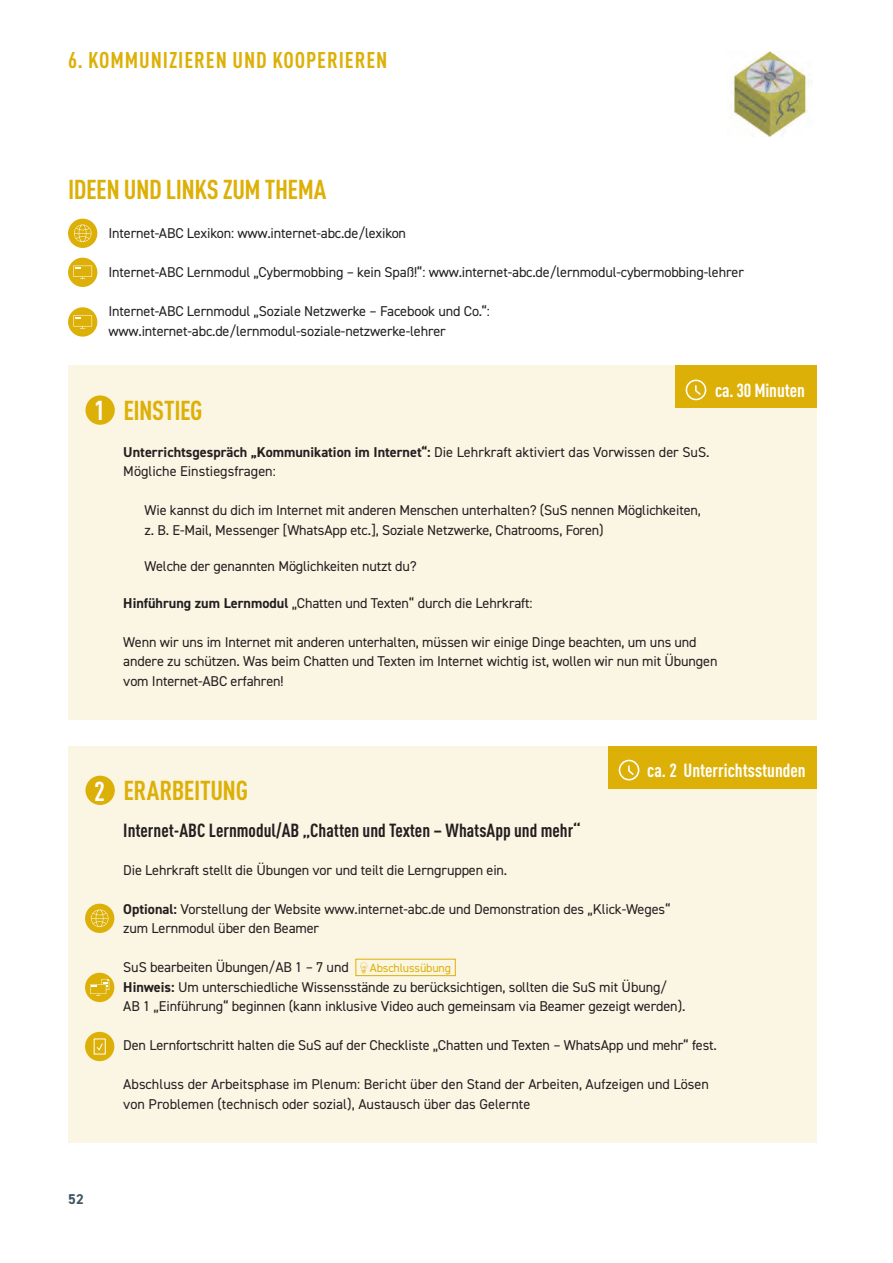
<style>
.page{position:relative;width:893px;height:1263px;background:#fff}
.page>*{position:absolute;margin:0;border:0;box-sizing:border-box;transform-origin:0 0}
.Subhead__6_K_K{font:700 condensed 27px "DINOT";letter-spacing:-.02em;color:#ddb008}
.Subhead_im_Kasten__6{font:700 condensed 27px "DINOT";letter-spacing:-.02em;color:#ddb008}
.t1{font:700 condensed 27px "DINOT";color:#fff}
.Rubrik__6_K_K{font:700 condensed 22.5px "DINOT";letter-spacing:.04em;color:#ddb008}
.Subhead_2_im_Kasten{font:700 condensed 18.75px "DINOT";color:#231f20}
.t2{font:700 condensed 18.75px "DINOT";color:#fff}
.Copy_im_Kasten{font:14.25px/19.5px "DIN2014";letter-spacing:-.01em;color:#231f20}
.Copy_eingerückt{font:14.25px/19.5px "DIN2014";letter-spacing:-.01em;color:#231f20}
.Copy_im_Kasten_einge{font:14.25px/19.5px "DIN2014";letter-spacing:-.01em;color:#231f20}
.t3{font:700 14.25px "DIN2014";color:#405462}
.t4{font:12px "DIN2014";letter-spacing:-.01em;color:#ddb008}
.s1{font-weight:700}
</style>
<div class="page">
<div style="left:68px;top:746px;width:748px;height:397px;background:#fbf5e4"></div>
<div style="left:355px;top:959px;width:101px;height:17px;border:1px solid #ddb008"></div>
<svg style="left:360px;top:962px;width:7px;height:12px"></svg>
<div style="left:68px;top:366px;width:748px;height:354px;background:#fbf5e4"></div>
<div style="left:675px;top:366px;width:141px;height:42px;background:#ddb008"></div>
<div style="left:686px;top:380px;width:20px;height:20px;border:2px solid #fff;border-radius:50%"></div>
<svg style="left:695px;top:384px;width:7px;height:12px"></svg>
<div style="left:85px;top:395px;width:30px;height:30px;background:#ddb008;border-radius:50%"></div>
<div style="left:85px;top:776px;width:30px;height:29px;background:#ddb008;border-radius:50%"></div>
<div style="left:85px;top:1032px;width:29px;height:29px;background:#ddb008;border-radius:50%"></div>
<div style="left:94px;top:1039px;width:12px;height:15px;border:1px solid #fff"></div>
<svg style="left:96px;top:1043px;width:7px;height:8px"></svg>
<div style="left:68px;top:219px;width:29px;height:29px;background:#ddb008;border-radius:50%"></div>
<svg style="left:74px;top:225px;width:17px;height:17px"></svg>
<div style="left:68px;top:258px;width:29px;height:29px;background:#ddb008;border-radius:50%"></div>
<svg style="left:73px;top:266px;width:19px;height:13px"></svg>
<div style="left:68px;top:307px;width:29px;height:30px;background:#ddb008;border-radius:50%"></div>
<svg style="left:73px;top:315px;width:19px;height:14px"></svg>
<div style="left:608px;top:746px;width:208px;height:42px;background:#ddb008"></div>
<div style="left:619px;top:760px;width:20px;height:20px;border:2px solid #fff;border-radius:50%"></div>
<svg style="left:628px;top:764px;width:7px;height:12px"></svg>
<div style="left:85px;top:904px;width:29px;height:29px;background:#ddb008;border-radius:50%"></div>
<svg style="left:91px;top:909px;width:17px;height:18px"></svg>
<div style="left:85px;top:973px;width:29px;height:29px;background:#ddb008;border-radius:50%"></div>
<svg style="left:90px;top:979px;width:19px;height:17px"></svg>
<img style="left:733px;top:51px;width:79px;height:85px">
<p class="Rubrik__6_K_K" style="left:68px;top:44px;width:321px">6. KOMMUNIZIEREN UND KOOPERIEREN</p>
<p class="Subhead__6_K_K" style="left:68px;top:170px;width:260px">IDEEN UND LINKS ZUM THEMA</p>
<p class="Copy_eingerückt" style="left:108px;top:223px;width:299px">Internet-ABC Lexikon: www.internet-abc.de/lexikon</p>
<p class="Copy_eingerückt" style="left:108px;top:262px;width:637px">Internet-ABC Lernmodul „Cybermobbing – kein Spaß!“: www.internet-abc.de/lernmodul-cybermobbing-lehrer</p>
<p class="Copy_eingerückt" style="left:108px;top:301px;width:383px">Internet-ABC Lernmodul „Soziale Netzwerke – Facebook und Co.“: www.internet-abc.de/lernmodul-soziale-netzwerke-lehrer</p>
<p class="t1" style="left:94px;top:391px;width:12px">1</p>
<p class="t2" style="left:715px;top:377px;width:91px">ca. 30 Minuten</p>
<p class="Subhead_im_Kasten__6" style="left:123px;top:391px;width:81px">EINSTIEG</p>
<p class="Copy_im_Kasten" style="left:123px;top:442px;width:588px"><span class="s1">Unterrichtsgespräch „Kommunikation im Internet“:</span> Die Lehrkraft aktiviert das Vorwissen der SuS.<br>Mögliche Einstiegsfragen:</p>
<p class="Copy_im_Kasten_einge" style="left:145px;top:500px;width:558px">Wie kannst du dich im Internet mit anderen Menschen unterhalten? (SuS nennen Möglichkeiten, z. B. E-Mail, Messenger [WhatsApp etc.], Soziale Netzwerke, Chatrooms, Foren)</p>
<p class="Copy_im_Kasten_einge" style="left:145px;top:556px;width:274px">Welche der genannten Möglichkeiten nutzt du?</p>
<p class="Copy_im_Kasten" style="left:123px;top:593px;width:411px"><span class="s1">Hinführung zum Lernmodul</span> „Chatten und Texten“ durch die Lehrkraft:</p>
<p class="Copy_im_Kasten" style="left:123px;top:632px;width:596px">Wenn wir uns im Internet mit anderen unterhalten, müssen wir einige Dinge beachten, um uns und andere zu schützen. Was beim Chatten und Texten im Internet wichtig ist, wollen wir nun mit Übungen vom Internet-ABC erfahren!</p>
<p class="t1" style="left:94px;top:771px;width:12px">2</p>
<p class="t2" style="left:647px;top:757px;width:160px">ca. 2 Unterrichtsstunden</p>
<p class="Subhead_im_Kasten__6" style="left:123px;top:771px;width:126px">ERARBEITUNG</p>
<p class="Subhead_2_im_Kasten" style="left:123px;top:816px;width:459px">Internet-ABC Lernmodul/AB „Chatten und Texten – WhatsApp und mehr“</p>
<p class="Copy_im_Kasten" style="left:123px;top:860px;width:385px">Die Lehrkraft stellt die Übungen vor und teilt die Lerngruppen ein.</p>
<p class="Copy_im_Kasten" style="left:123px;top:899px;width:549px"><span class="s1">Optional:</span> Vorstellung der Website www.internet-abc.de und Demonstration des „Klick-Weges“ zum Lernmodul über den Beamer</p>
<p class="Copy_im_Kasten" style="left:123px;top:957px;width:227px">SuS bearbeiten Übungen/AB 1 – 7 und</p>
<p class="t4" style="left:370px;top:960px;width:83px">Abschlussübung</p>
<p class="Copy_im_Kasten" style="left:123px;top:977px;width:564px"><span class="s1">Hinweis:</span> Um unterschiedliche Wissensstände zu berücksichtigen, sollten die SuS mit Übung/<br>AB 1 „Einführung“ beginnen (kann inklusive Video auch gemeinsam via Beamer gezeigt werden).</p>
<p class="Copy_im_Kasten" style="left:123px;top:1035px;width:595px">Den Lernfortschritt halten die SuS auf der Checkliste „Chatten und Texten – WhatsApp und mehr“ fest.</p>
<p class="Copy_im_Kasten" style="left:123px;top:1074px;width:587px">Abschluss der Arbeitsphase im Plenum: Bericht über den Stand der Arbeiten, Aufzeigen und Lösen von Problemen (technisch oder sozial), Austausch über das Gelernte</p>
<p class="t3" style="left:68px;top:1189px;width:17px">52</p>
</div>
